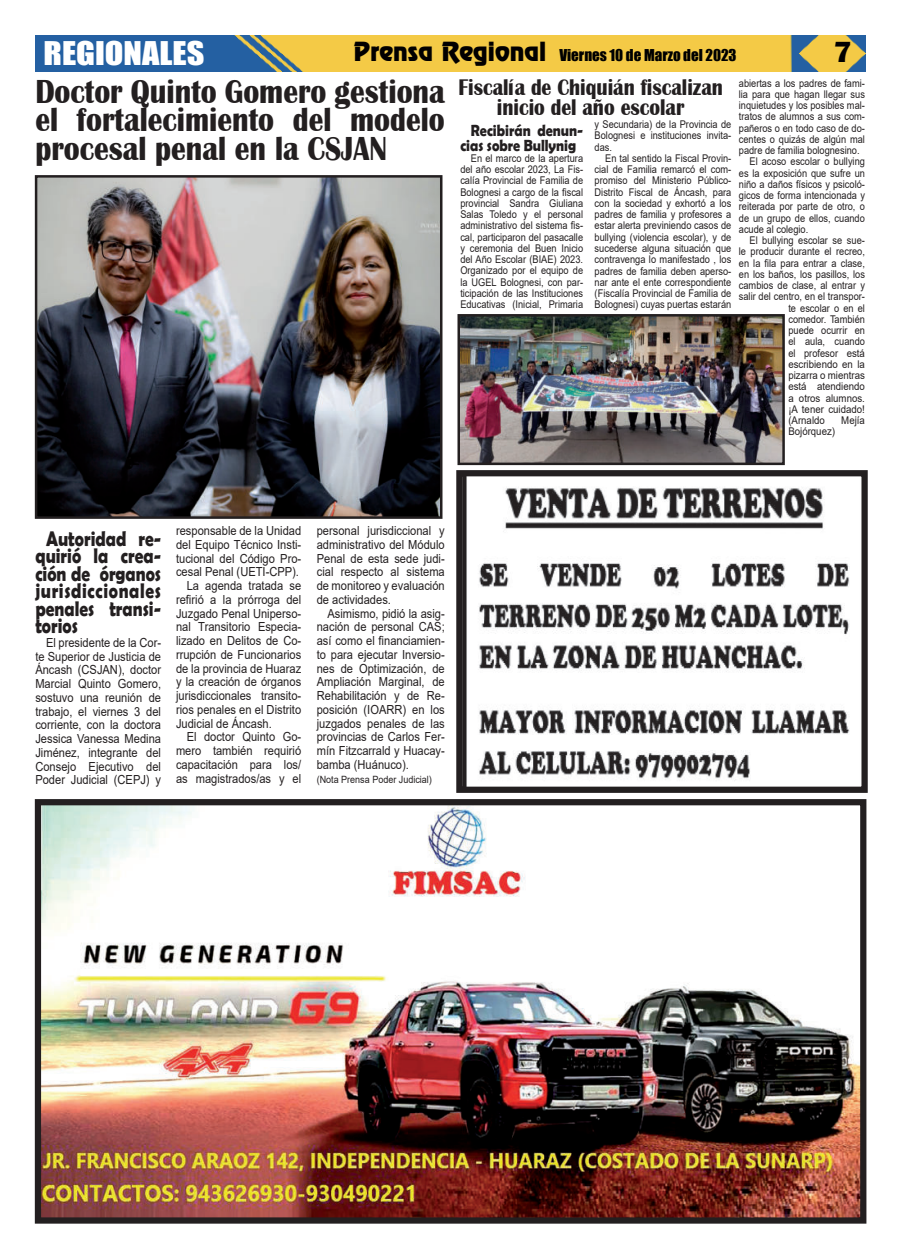
<style>
.page{position:relative;width:900px;height:1258px;background:#fff}
.page>*{position:absolute;margin:0;border:0;box-sizing:border-box;transform-origin:0 0}
.t1{font:700 34.25px/28.8px "Britannic";color:#231f20;text-align:justify;scale:.86 1}
.t2{font:30px "Impact";color:#fff;scale:1.14 1}
.t3{font:700 30px "Britannic";color:#020000}
.t4{font:700 23.25px/20px "Britannic";color:#231f20;text-align:center;scale:.85 1}
.t5{font:700 21.25px/17.5px "Berlin Sans FB Demi";color:#231f20;text-align:justify;scale:.82 1}
.t6{font:700 16.25px/15px "Berlin Sans FB Demi";color:#231f20;scale:.87 1}
.t7{font:15px "Impact";color:#000}
.t8{font:12.5px/13.8px "Arial";color:#231f20;text-align:justify;scale:.89 1}
.t9{font:10.62px/11.2px "Arial";color:#231f20;text-align:justify;scale:.87 1}
.t10{font:10.62px "Arial";color:#231f20;scale:.91 1}
.t11{font:10px "Arial";color:#231f20;scale:.9 1}
.s1{font-family:"Renfrew Normal";font-size:23.75px;color:#020000}
</style>
<div class="page">
<img style="left:35px;top:36px;width:831px;height:35px">
<img style="left:42px;top:806px;width:817px;height:411px">
<div style="left:35px;top:799px;width:831px;height:425px;border:6px solid #231f20"></div>
<img style="left:463px;top:477px;width:387px;height:309px">
<div style="left:456px;top:470px;width:412px;height:323px;border:6px solid #231f20"></div>
<img style="left:39px;top:179px;width:399px;height:336px">
<div style="left:35px;top:175px;width:407px;height:344px;border:3px solid #231f20"></div>
<img style="left:462px;top:318px;width:319px;height:143px">
<div style="left:458px;top:314px;width:327px;height:151px;border:3px solid #231f20"></div>
<h2 class="t2" style="left:44px;top:37px;width:143px">REGIONALES</h2>
<h3 class="t7" style="left:353px;top:47px;width:385px"><span class="s1">Prensa Regional</span> Viernes 10 de Marzo del 2023</h3>
<h2 class="t3" style="left:834px;top:42px;width:20px">7</h2>
<h1 class="t1" style="left:35px;top:80px;width:478px">Doctor Quinto Gomero gestiona el fortalecimiento del modelo procesal penal en la CSJAN</h1>
<p class="t9" style="left:739px;top:78px;width:146px">abiertas a los padres de fami-</p>
<p class="t9" style="left:739px;top:89px;width:146px">lia para que hagan llegar sus</p>
<p class="t9" style="left:739px;top:101px;width:146px">inquietudes y los posibles mal-</p>
<p class="t9" style="left:739px;top:112px;width:146px">tratos de alumnos a sus com-</p>
<p class="t9" style="left:739px;top:123px;width:146px">pañeros o en todo caso de do-</p>
<p class="t9" style="left:739px;top:134px;width:146px">centes o quizás de algún mal</p>
<p class="t9" style="left:739px;top:146px;width:140px">padre de familia bolognesino.</p>
<p class="t9" style="left:750px;top:157px;width:134px">El acoso escolar o bullying</p>
<p class="t9" style="left:739px;top:168px;width:146px">es la exposición que sufre un</p>
<p class="t9" style="left:739px;top:179px;width:146px">niño a daños físicos y psicoló-</p>
<p class="t9" style="left:739px;top:191px;width:146px">gicos de forma intencionada y</p>
<p class="t9" style="left:739px;top:202px;width:146px">reiterada por parte de otro, o</p>
<p class="t9" style="left:739px;top:213px;width:146px">de un grupo de ellos, cuando</p>
<p class="t9" style="left:739px;top:224px;width:81px">acude al colegio.</p>
<p class="t9" style="left:750px;top:236px;width:134px">El bullying escolar se sue-</p>
<p class="t9" style="left:739px;top:247px;width:146px">le producir durante el recreo,</p>
<p class="t9" style="left:739px;top:257px;width:146px">en la fila para entrar a clase,</p>
<p class="t9" style="left:739px;top:269px;width:146px">en los baños, los pasillos, los</p>
<p class="t9" style="left:739px;top:281px;width:146px">cambios de clase, al entrar y</p>
<p class="t9" style="left:739px;top:292px;width:146px">salir del centro, en el transpor-</p>
<p class="t9" style="left:788px;top:303px;width:90px">te escolar o en el</p>
<p class="t9" style="left:788px;top:315px;width:90px">comedor. También</p>
<p class="t9" style="left:788px;top:326px;width:90px">puede ocurrir en</p>
<p class="t9" style="left:788px;top:337px;width:90px">el aula, cuando</p>
<p class="t9" style="left:788px;top:348px;width:90px">el profesor está</p>
<p class="t10" style="left:788px;top:360px;width:86px">escribiendo en la</p>
<p class="t10" style="left:788px;top:371px;width:86px">pizarra o mientras</p>
<p class="t10" style="left:788px;top:383px;width:86px">está atendiendo</p>
<p class="t10" style="left:788px;top:394px;width:86px">a otros alumnos.</p>
<p class="t10" style="left:788px;top:405px;width:86px">¡A tener cuidado!</p>
<p class="t10" style="left:788px;top:416px;width:42px">(Arnaldo</p>
<p class="t10" style="left:841px;top:416px;width:27px">Mejía</p>
<p class="t10" style="left:788px;top:428px;width:53px">Bojórquez)</p>
<h3 class="t4" style="left:458px;top:79px;width:313px">Fiscalía de Chiquián fiscalizan inicio del año escolar</h3>
<h3 class="t6" style="left:460px;top:123px;width:143px;text-indent:11px">Recibirán denun&shy;cias sobre Bullynig</h3>
<p class="t9" style="left:460px;top:153px;width:143px;text-indent:11px">En el marco de la apertura del año escolar 2023, La Fis&shy;calía Provincial de Familia de Bolognesi a cargo de la fiscal provincial Sandra Giuliana Salas Toledo y el personal administrativo del sistema fis&shy;cal, participaron del pasacalle y ceremonia del Buen Inicio del Año Escolar (BIAE) 2023.<br>Organizado por el equipo de la UGEL Bolognesi, con par&shy;ticipación de las Instituciones Educativas (Inicial, Primaria</p>
<p class="t9" style="left:595px;top:120px;width:159px">y Secundaria) de la Provincia de Bolognesi e instituciones invita&shy;das.</p>
<p class="t9" style="left:595px;top:154px;width:159px;text-indent:11px">En tal sentido la Fiscal Provin&shy;cial de Familia remarcó el com&shy;promiso del Ministerio Público-Distrito Fiscal de Áncash, para con la sociedad y exhortó a los padres de familia y profesores a estar alerta previniendo casos de bullying (violencia escolar), y de sucederse alguna situación que contravenga lo manifestado , los padres de familia deben aperso&shy;nar ante el ente correspondiente (Fiscalía Provincial de Familia de Bolognesi) cuyas puertas estarán</p>
<h3 class="t5" style="left:35px;top:530px;width:155px;text-indent:11px">Autoridad re&shy;quirió la crea&shy;ción de órganos jurisdiccionales penales transi&shy;torios</h3>
<p class="t8" style="left:35px;top:637px;width:143px;text-indent:11px">El presidente de la Cor&shy;te Superior de Justicia de Áncash (CSJAN), doctor Marcial Quinto Gomero, sostuvo una reunión de trabajo, el viernes 3 del corriente, con la doctora Jessica Vanessa Medina Jiménez, integrante del Consejo Ejecutivo del Poder Judicial (CEPJ) y</p>
<p class="t8" style="left:176px;top:525px;width:142px">responsable de la Unidad</p>
<p class="t8" style="left:176px;top:539px;width:142px">del Equipo Técnico Insti-</p>
<p class="t8" style="left:176px;top:552px;width:142px">tucional del Código Pro-</p>
<p class="t8" style="left:176px;top:566px;width:140px">cesal Penal (UETI-CPP).</p>
<p class="t8" style="left:187px;top:580px;width:130px">La agenda tratada se</p>
<p class="t8" style="left:176px;top:592px;width:142px">refirió a la prórroga del</p>
<p class="t8" style="left:176px;top:607px;width:142px">Juzgado Penal Uniperso-</p>
<p class="t8" style="left:176px;top:621px;width:142px">nal Transitorio Especia-</p>
<p class="t8" style="left:176px;top:635px;width:142px">lizado en Delitos de Co-</p>
<p class="t8" style="left:176px;top:649px;width:142px">rrupción de Funcionarios</p>
<p class="t8" style="left:176px;top:662px;width:142px">de la provincia de Huaraz</p>
<p class="t8" style="left:176px;top:676px;width:142px">y la creación de órganos</p>
<p class="t8" style="left:176px;top:690px;width:142px">jurisdiccionales transito-</p>
<p class="t8" style="left:176px;top:704px;width:142px">rios penales en el Distrito</p>
<p class="t8" style="left:176px;top:717px;width:109px">Judicial de Áncash.</p>
<p class="t8" style="left:187px;top:731px;width:130px">El doctor Quinto Go-</p>
<p class="t8" style="left:176px;top:745px;width:142px">mero también requirió</p>
<p class="t8" style="left:176px;top:759px;width:142px">capacitación para los/</p>
<p class="t8" style="left:176px;top:772px;width:142px">as magistrados/as y el</p>
<p class="t8" style="left:317px;top:525px;width:145px">personal jurisdiccional y administrativo del Módulo Penal de esta sede judi&shy;cial respecto al sistema de monitoreo y evaluación de actividades.</p>
<p class="t8" style="left:317px;top:607px;width:145px;text-indent:11px">Asimismo, pidió la asig&shy;nación de personal CAS; así como el financiamien&shy;to para ejecutar Inversio&shy;nes de Optimización, de Ampliación Marginal, de Rehabilitación y de Re&shy;posición (IOARR) en los juzgados penales de las provincias de Carlos Fer&shy;mín Fitzcarrald y Huacay&shy;bamba (Huánuco).</p>
<p class="t11" style="left:317px;top:775px;width:129px">(Nota Prensa Poder Judicial)</p>
</div>
